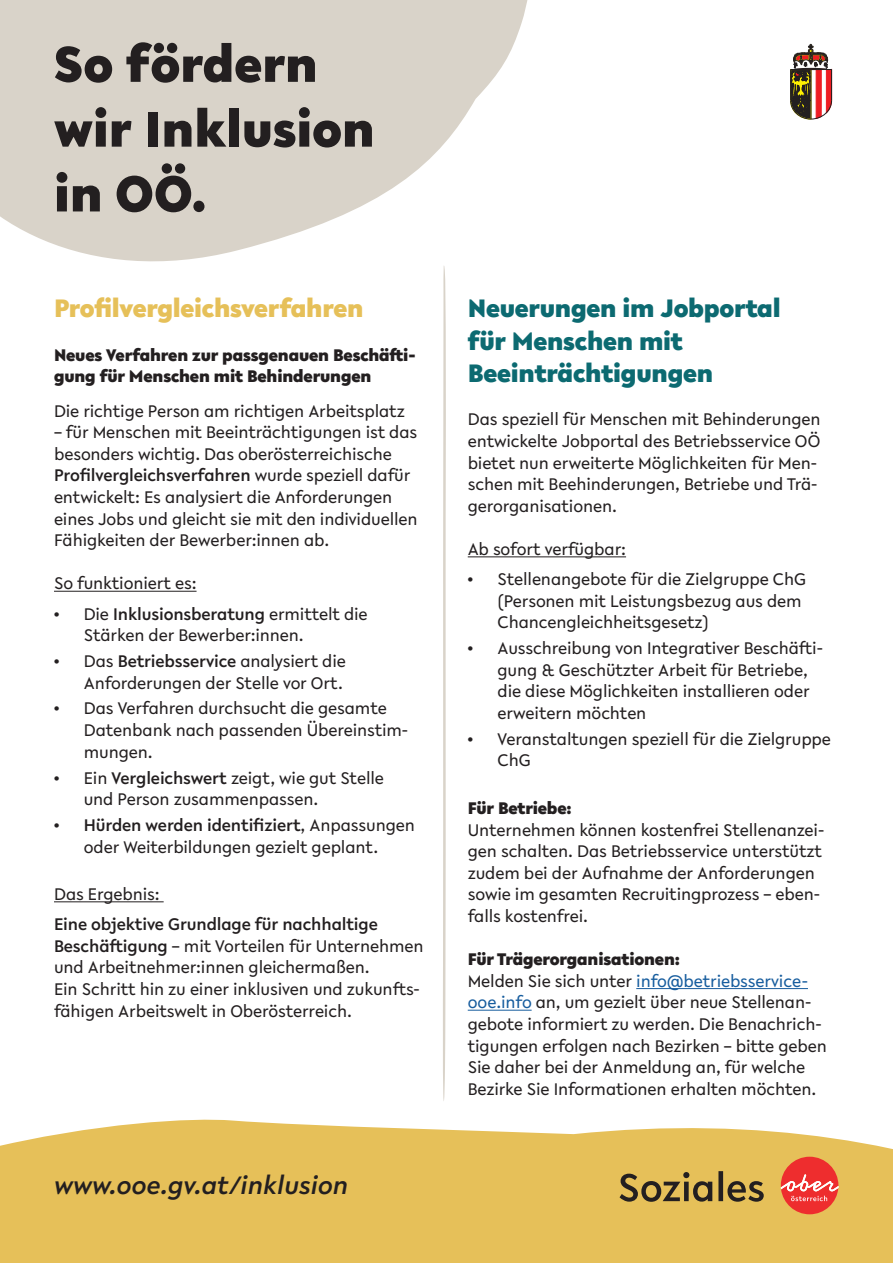
<style>
.page{position:relative;width:893px;height:1263px;background:#fff}
.page>*{position:absolute;margin:0;border:0;box-sizing:border-box;transform-origin:0 0}
.t1{font:900 54px/64.8px "Lelo";color:#231f20}
.t2{font:900 27px/32.4px "Lelo";letter-spacing:-.01em;color:#0c6a71}
.t3{font:900 27px "Lelo";letter-spacing:-.01em;color:#e6c059}
.t4{font:italic 500 27px "Lelo";color:#231f20}
.t5{font:18px/21.6px "Lelo";letter-spacing:-.01em;color:#231f20}
.t6{font:900 18px/21.6px "Lelo";letter-spacing:-.01em;color:#231f20}
.s1{font-weight:500}
.s2{font-weight:900}
.s3{color:#175d9e}
</style>
<div class="page">
<svg style="left:0;top:1119px;width:893px;height:144px;background:#e8c566"></svg>
<svg style="left:0;top:0;width:528px;height:262px;fill:#d9d3c9"></svg>
<svg style="left:781px;top:1157px;width:57px;height:57px;background:#ed604c"></svg>
<svg style="left:619px;top:1171px;width:145px;height:31px;background:#a48945"></svg>
<svg style="left:790px;top:44px;width:42px;height:75px"></svg>
<hr style="left:54px;top:591px;width:143px;height:1px;background:#231f20">
<hr style="left:54px;top:901px;width:110px;height:1px;background:#231f20">
<hr style="left:468px;top:556px;width:158px;height:1px;background:#231f20">
<hr style="left:636px;top:988px;width:172px;height:1px;background:#175d9e">
<hr style="left:468px;top:1010px;width:64px;height:1px;background:#175d9e">
<svg style="left:443px;top:257px;width:3px;height:844px;background:#e0dcd4"></svg>
<h1 class="t1" style="left:54px;top:30px;width:322px">So fördern wir Inklusion in OÖ.</h1>
<h2 class="t3" style="left:54px;top:290px;width:311px">Profilvergleichsverfahren</h2>
<p class="t6" style="left:54px;top:343px;width:363px">Neues Verfahren zur passgenauen Beschäfti&shy;gung für Menschen mit Behinderungen</p>
<p class="t5" style="left:54px;top:400px;width:352px">Die richtige Person am richtigen Arbeitsplatz</p>
<p class="t5" style="left:54px;top:421px;width:365px">– für Menschen mit Beeinträchtigungen ist das besonders wichtig. Das oberösterreichische <span class="s1">Profilvergleichsverfahren</span> wurde speziell dafür entwickelt: Es analysiert die Anforderungen eines Jobs und gleicht sie mit den individuellen Fähigkeiten der Bewerber:innen ab.</p>
<p class="t5" style="left:54px;top:572px;width:144px">So funktioniert es:</p>
<p class="t5" style="left:84px;top:602px;width:286px;text-indent:-30px">• Die <span class="s1">Inklusionsberatung</span> ermittelt die<br>Stärken der Bewerber:innen.</p>
<p class="t5" style="left:54px;top:650px;width:293px;text-align:right">• Das <span class="s1">Betriebsservice</span> analysiert die<br>Anforderungen der Stelle vor Ort.</p>
<p class="t5" style="left:84px;top:697px;width:326px;text-indent:-30px">• Das Verfahren durchsucht die gesamte<br>Datenbank nach passenden Übereinstim&shy;mungen.</p>
<p class="t5" style="left:84px;top:766px;width:302px;text-indent:-30px">• Ein <span class="s1">Vergleichswert</span> zeigt, wie gut Stelle und Person zusammenpassen.</p>
<p class="t5" style="left:54px;top:814px;width:362px;text-align:center">• <span class="s1">Hürden werden identifiziert</span>, Anpassungen oder Weiterbildungen gezielt geplant.</p>
<p class="t5" style="left:54px;top:883px;width:107px">Das Ergebnis:</p>
<p class="t5" style="left:54px;top:913px;width:371px"><span class="s1">Eine objektive Grundlage für nachhaltige Beschäftigung</span> – mit Vorteilen für Unternehmen und Arbeitnehmer:innen gleichermaßen.<br>Ein Schritt hin zu einer inklusiven und zukunfts&shy;fähigen Arbeitswelt in Oberösterreich.</p>
<h2 class="t4" style="left:54px;top:1166px;width:296px">www.ooe.gv.at/inklusion</h2>
<h2 class="t2" style="left:468px;top:292px;width:314px">Neuerungen im Jobportal für Menschen mit<br>Beeinträchtigungen</h2>
<p class="t5" style="left:468px;top:408px;width:354px">Das speziell für Menschen mit Behinderungen entwickelte Jobportal des Betriebsservice OÖ bietet nun erweiterte Möglichkeiten für Men&shy;schen mit Beehinderungen, Betriebe und Trä&shy;gerorganisationen.</p>
<p class="t5" style="left:468px;top:538px;width:160px">Ab sofort verfügbar:</p>
<p class="t5" style="left:497px;top:568px;width:310px;text-indent:-30px">• Stellenangebote für die Zielgruppe ChG (Personen mit Leistungsbezug aus dem<br>Chancengleichheitsgesetz)</p>
<p class="t5" style="left:497px;top:637px;width:327px;text-indent:-30px">• Ausschreibung von Integrativer Beschäfti&shy;gung &amp; Geschützter Arbeit für Betriebe, die diese Möglichkeiten installieren oder erweitern möchten</p>
<p class="t5" style="left:497px;top:728px;width:335px;text-indent:-30px">• Veranstaltungen speziell für die Zielgruppe<br>ChG</p>
<p class="t6" style="left:468px;top:797px;width:105px">Für Betriebe:</p>
<p class="t5" style="left:468px;top:818px;width:358px">Unternehmen können kostenfrei Stellenanzei&shy;gen schalten. Das Betriebsservice unterstützt zudem bei der Aufnahme der Anforderungen sowie im gesamten Recruitingprozess – eben&shy;falls kostenfrei.</p>
<p class="t5" style="left:468px;top:948px;width:361px"><span class="s2">Für Trägerorganisationen:<br></span>Melden Sie sich unter <span class="s3">info@betriebsservice&shy;ooe.info</span> an, um gezielt über neue Stellenan&shy;gebote informiert zu werden. Die Benachrich&shy;tigungen erfolgen nach Bezirken – bitte geben Sie daher bei der Anmeldung an, für welche Bezirke Sie Informationen erhalten möchten.</p>
</div>
